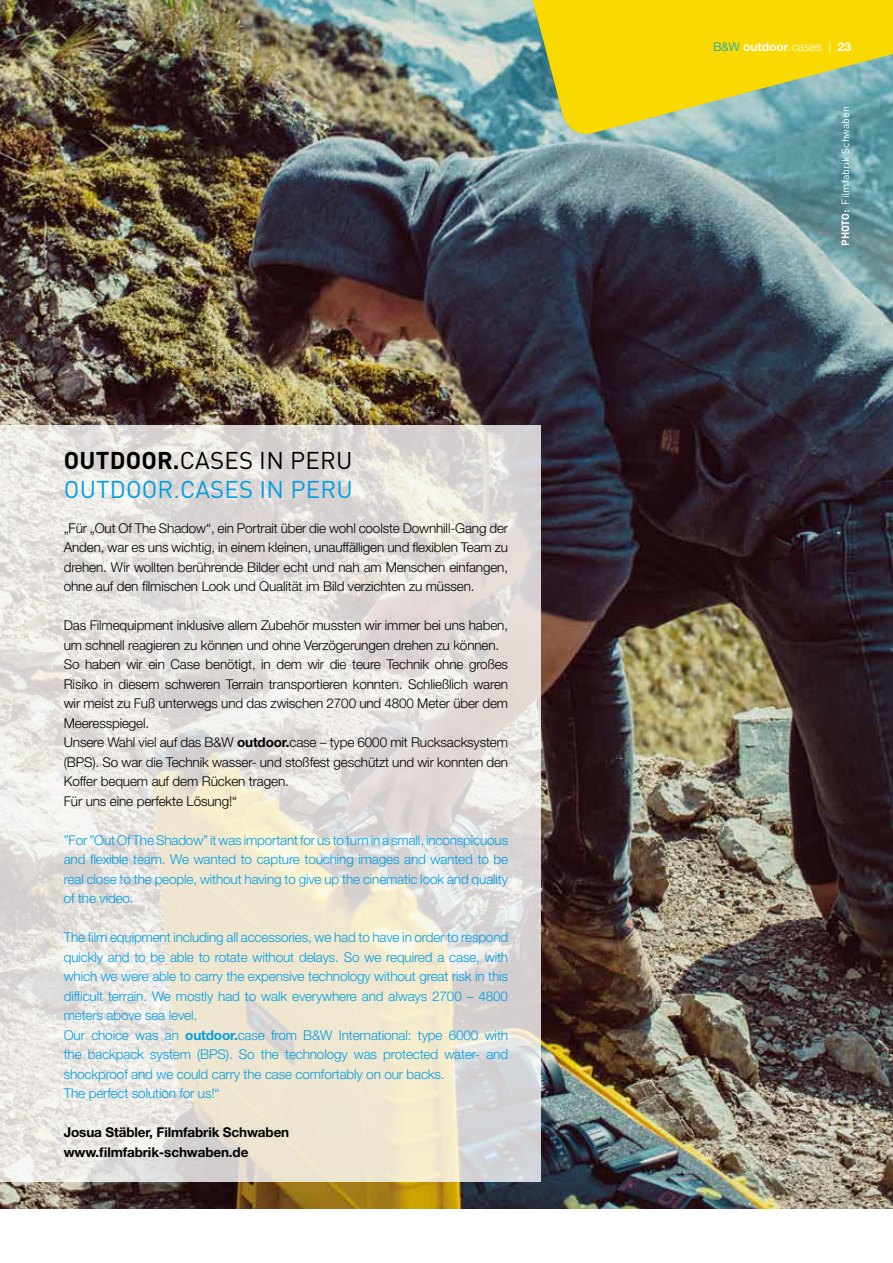
<style>
.page{position:relative;width:893px;height:1263px;background:#fff}
.page>*{position:absolute;margin:0;border:0;box-sizing:border-box;transform-origin:0 0}
.t1{font:24px/28.8px "DINOT";letter-spacing:.01em;color:#009ee0}
.t2{font:300 13.5px/19.5px "Helvetica Neue LT Std";letter-spacing:-.01em;color:#000;text-align:justify}
.t3{font:300 13.5px/19.5px "Helvetica Neue LT Std";letter-spacing:-.01em;color:#009ee0;text-align:justify}
.t4{font:700 13.5px/19.5px "Helvetica Neue LT Std";letter-spacing:-.01em;color:#000}
.t5{font:700 12px "Helvetica Neue LT Std";color:#fff}
.t6{font:10.5px "DINOT";color:#fff}
.s1{font-weight:700;color:#000}
.s2{color:#000}
.s3{font-weight:700}
.s4{font-weight:300;color:#009ee0}
.s5{font-weight:300}
</style>
<div class="page">
<img style="left:0;top:0;width:893px;height:1209px">
<svg style="left:484px;top:0;width:409px;height:139px;background:#c5c648"></svg>
<svg style="left:0;top:425px;width:540px;height:757px;background:#e6e2da"></svg>
<h1 class="t1" style="left:64px;top:446px;width:290px"><span class="s1">OUTDOOR.</span><span class="s2">CASES IN PERU<br></span>OUTDOOR.CASES IN PERU</h1>
<p class="t2" style="left:64px;top:518px;width:446px">„Für „Out Of The Shadow“, ein Portrait über die wohl coolste Downhill-Gang der Anden, war es uns wichtig, in einem kleinen, unauffälligen und flexiblen Team zu drehen. Wir wollten berührende Bilder echt und nah am Menschen einfangen, ohne auf den filmischen Look und Qualität im Bild verzichten zu müssen.</p>
<p class="t2" style="left:64px;top:615px;width:446px;text-align:left">Das Filmequipment inklusive allem Zubehör mussten wir immer bei uns haben, um schnell reagieren zu können und ohne Verzögerungen drehen zu können.<br>So haben wir ein Case benötigt, in dem wir die teure Technik ohne großes Risiko in diesem schweren Terrain transportieren konnten. Schließlich waren wir meist zu Fuß unterwegs und das zwischen 2700 und 4800 Meter über dem Meeresspiegel.<br>Unsere Wahl viel auf das B&amp;W <span class="s3">outdoor.</span>case – type 6000 mit Rucksacksystem (BPS). So war die Technik wasser- und stoßfest geschützt und wir konnten den Koffer bequem auf dem Rücken tragen.<br>Für uns eine perfekte Lösung!“</p>
<p class="t3" style="left:64px;top:830px;width:446px">”For ”Out Of The Shadow” it was important for us to turn in a small, inconspicuous and flexible team. We wanted to capture touching images and wanted to be real close to the people, without having to give up the cinematic look and quality of the video.</p>
<p class="t3" style="left:64px;top:927px;width:446px;text-align:left">The film equipment including all accessories, we had to have in order to respond quickly and to be able to rotate without delays. So we required a case, with which we were able to carry the expensive technology without great risk in this difficult terrain. We mostly had to walk everywhere and always 2700 – 4800 meters above sea level.<br>Our choice was an <span class="s3">outdoor.</span>case from B&amp;W International: type 6000 with the backpack system (BPS). So the technology was protected water- and shockproof and we could carry the case comfortably on our backs.<br>The perfect solution for us!“</p>
<p class="t4" style="left:64px;top:1122px;width:227px">Josua Stäbler, Filmfabrik Schwaben www.filmfabrik-schwaben.de</p>
<p class="t5" style="left:713px;top:39px;width:139px"><span class="s4">B&amp;W</span> outdoor<span class="s5">.cases |</span> 23</p>
<p class="t6" style="left:839px;top:246px;width:141px;rotate:-90deg"><span class="s3">PHOTO:</span> Filmfabrik Schwaben</p>
</div>
